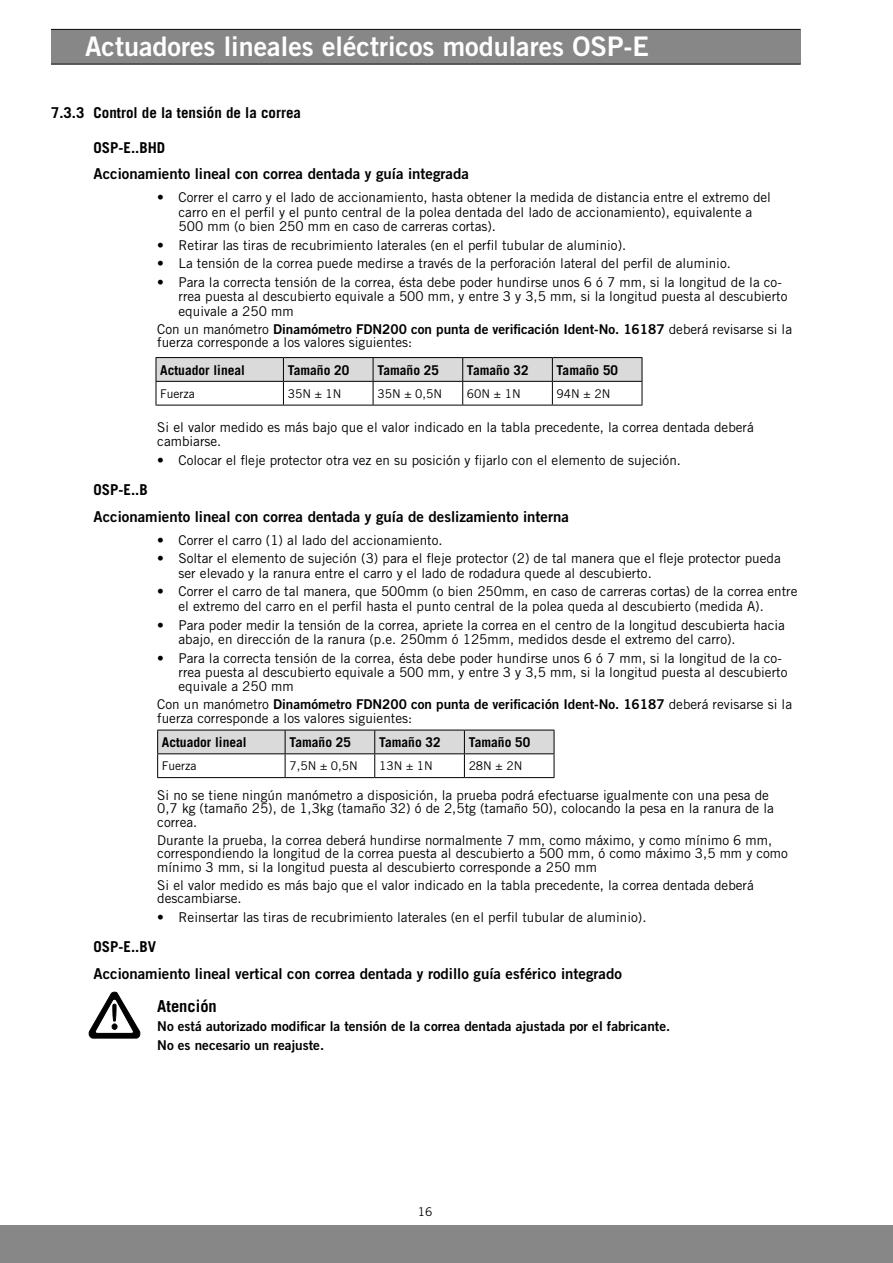
<style>
.page{position:relative;width:893px;height:1263px;background:#fff}
.page>*{position:absolute;margin:0;border:0;box-sizing:border-box;transform-origin:0 0}
.t1{font:27px "Trade Gothic Bold Two";color:#fff}
.t2{font:700 16.5px "Trade Gothic";color:#000}
.t3{font:15px "Trade Gothic Bold Two";color:#000}
.t4{font:700 15px "Trade Gothic";color:#000}
.t5{font:13.5px/14.4px "Trade Gothic";color:#000}
.t6{font:13.5px/19.4px "Trade Gothic Bold Two";color:#000}
.t7{font:700 13.5px "Trade Gothic";color:#000}
.t8{font:12px "Trade Gothic";color:#000}
.s1{font-family:"Trade Gothic"}
</style>
<div class="page">
<div style="left:51px;top:30px;width:750px;height:34px;background:#878787"></div>
<hr style="left:51px;top:29px;width:750px;height:1px;background:#000">
<hr style="left:51px;top:64px;width:750px;height:1px;background:#000">
<div style="left:0;top:1225px;width:893px;height:38px;background:#878787"></div>
<hr style="left:157px;top:777px;width:128px;height:1px;background:#000">
<hr style="left:285px;top:777px;width:90px;height:1px;background:#000">
<hr style="left:375px;top:777px;width:89px;height:1px;background:#000">
<hr style="left:464px;top:777px;width:90px;height:1px;background:#000">
<svg style="left:157px;top:730px;width:398px;height:47px"></svg>
<hr style="left:156px;top:357px;width:127px;height:1px;background:#000">
<hr style="left:283px;top:357px;width:90px;height:1px;background:#000">
<hr style="left:373px;top:357px;width:90px;height:1px;background:#000">
<hr style="left:463px;top:357px;width:89px;height:1px;background:#000">
<hr style="left:552px;top:357px;width:90px;height:1px;background:#000">
<hr style="left:156px;top:405px;width:127px;height:1px;background:#000">
<hr style="left:283px;top:405px;width:90px;height:1px;background:#000">
<hr style="left:373px;top:405px;width:90px;height:1px;background:#000">
<hr style="left:463px;top:405px;width:89px;height:1px;background:#000">
<hr style="left:552px;top:405px;width:90px;height:1px;background:#000">
<svg style="left:156px;top:358px;width:487px;height:47px"></svg>
<svg style="left:88px;top:991px;width:53px;height:47px"></svg>
<div style="left:112px;top:1023px;width:6px;height:7px;border:1px solid #000;border-radius:50%"></div>
<h1 class="t1" style="left:85px;top:30px;width:565px">Actuadores lineales eléctricos modulares OSP-E</h1>
<p class="t4" style="left:51px;top:103px;width:252px">7.3.3 Control de la tensión de la correa</p>
<p class="t4" style="left:94px;top:138px;width:73px">OSP-E..BHD</p>
<p class="t3" style="left:94px;top:165px;width:377px">Accionamiento lineal con correa dentada y guía integrada</p>
<p class="t5" style="left:179px;top:190px;width:594px;text-indent:-21px">• Correr el carro y el lado de accionamiento, hasta obtener la medida de distancia entre el extremo del carro en el perfil y el punto central de la polea dentada del lado de accionamiento), equivalente a<br>500 mm (o bien 250 mm en caso de carreras cortas).</p>
<p class="t5" style="left:157px;top:237px;width:470px">• Retirar las tiras de recubrimiento laterales (en el perfil tubular de aluminio).</p>
<p class="t5" style="left:157px;top:256px;width:575px">• La tensión de la correa puede medirse a través de la perforación lateral del perfil de aluminio.</p>
<p class="t5" style="left:179px;top:275px;width:610px;text-indent:-21px">• Para la correcta tensión de la correa, ésta debe poder hundirse unos 6 ó 7 mm, si la longitud de la co&shy;rrea puesta al descubierto equivale a 500 mm, y entre 3 y 3,5 mm, si la longitud puesta al descubierto equivale a 250 mm</p>
<p class="t6" style="left:157px;top:319px;width:636px"><span class="s1">Con un manómetro</span> Dinamómetro FDN200 con punta de verificación Ident-No. 16187 <span class="s1">deberá revisarse si la</span></p>
<p class="t5" style="left:157px;top:335px;width:256px">fuerza corresponde a los valores siguientes:</p>
<p class="t7" style="left:160px;top:362px;width:86px">Actuador lineal</p>
<p class="t7" style="left:288px;top:362px;width:63px">Tamaño 20</p>
<p class="t7" style="left:377px;top:362px;width:63px">Tamaño 25</p>
<p class="t7" style="left:467px;top:362px;width:63px">Tamaño 32</p>
<p class="t7" style="left:557px;top:362px;width:63px">Tamaño 50</p>
<p class="t8" style="left:160px;top:386px;width:36px">Fuerza</p>
<p class="t8" style="left:288px;top:386px;width:55px">35N ± 1N</p>
<p class="t8" style="left:377px;top:386px;width:66px">35N ± 0,5N</p>
<p class="t8" style="left:467px;top:386px;width:55px">60N ± 1N</p>
<p class="t8" style="left:557px;top:386px;width:55px">94N ± 2N</p>
<p class="t5" style="left:157px;top:421px;width:598px;line-height:13.5px">Si el valor medido es más bajo que el valor indicado en la tabla precedente, la correa dentada deberá cambiarse.</p>
<p class="t5" style="left:157px;top:452px;width:525px">• Colocar el fleje protector otra vez en su posición y fijarlo con el elemento de sujeción.</p>
<p class="t4" style="left:94px;top:481px;width:56px">OSP-E..B</p>
<p class="t3" style="left:94px;top:507px;width:477px">Accionamiento lineal con correa dentada y guía de deslizamiento interna</p>
<p class="t5" style="left:157px;top:532px;width:287px">• Correr el carro (1) al lado del accionamiento.</p>
<p class="t5" style="left:179px;top:551px;width:604px;text-indent:-21px">• Soltar el elemento de sujeción (3) para el fleje protector (2) de tal manera que el fleje protector pueda ser elevado y la ranura entre el carro y el lado de rodadura quede al descubierto.</p>
<p class="t5" style="left:179px;top:584px;width:620px;text-indent:-21px">• Correr el carro de tal manera, que 500mm (o bien 250mm, en caso de carreras cortas) de la correa entre el extremo del carro en el perfil hasta el punto central de la polea queda al descubierto (medida A).</p>
<p class="t5" style="left:179px;top:617px;width:608px;text-indent:-21px">• Para poder medir la tensión de la correa, apriete la correa en el centro de la longitud descubierta hacia abajo, en dirección de la ranura (p.e. 250mm ó 125mm, medidos desde el extremo del carro).</p>
<p class="t5" style="left:179px;top:650px;width:610px;text-indent:-21px">• Para la correcta tensión de la correa, ésta debe poder hundirse unos 6 ó 7 mm, si la longitud de la co&shy;rrea puesta al descubierto equivale a 500 mm, y entre 3 y 3,5 mm, si la longitud puesta al descubierto equivale a 250 mm</p>
<p class="t6" style="left:157px;top:694px;width:636px"><span class="s1">Con un manómetro</span> Dinamómetro FDN200 con punta de verificación Ident-No. 16187 <span class="s1">deberá revisarse si la</span></p>
<p class="t5" style="left:157px;top:710px;width:256px">fuerza corresponde a los valores siguientes:</p>
<p class="t7" style="left:162px;top:734px;width:86px">Actuador lineal</p>
<p class="t7" style="left:289px;top:734px;width:63px">Tamaño 25</p>
<p class="t7" style="left:379px;top:734px;width:63px">Tamaño 32</p>
<p class="t7" style="left:469px;top:734px;width:63px">Tamaño 50</p>
<p class="t8" style="left:162px;top:759px;width:36px">Fuerza</p>
<p class="t8" style="left:289px;top:759px;width:70px">7,5N ± 0,5N</p>
<p class="t8" style="left:379px;top:759px;width:55px">13N ± 1N</p>
<p class="t8" style="left:469px;top:759px;width:55px">28N ± 2N</p>
<p class="t5" style="left:157px;top:788px;width:618px;line-height:13.5px">Si no se tiene ningún manómetro a disposición, la prueba podrá efectuarse igualmente con una pesa de<br>0,7 kg (tamaño 25), de 1,3kg (tamaño 32) ó de 2,5tg (tamaño 50), colocando la pesa en la ranura de la correa.</p>
<p class="t5" style="left:157px;top:833px;width:632px;line-height:13.5px">Durante la prueba, la correa deberá hundirse normalmente 7 mm, como máximo, y como mínimo 6 mm, correspondiendo la longitud de la correa puesta al descubierto a 500 mm, ó como máximo 3,5 mm y como mínimo 3 mm, si la longitud puesta al descubierto corresponde a 250 mm</p>
<p class="t5" style="left:157px;top:878px;width:598px;line-height:13.5px">Si el valor medido es más bajo que el valor indicado en la tabla precedente, la correa dentada deberá descambiarse.</p>
<p class="t5" style="left:157px;top:909px;width:491px">• Reinsertar las tiras de recubrimiento laterales (en el perfil tubular de aluminio).</p>
<p class="t4" style="left:94px;top:938px;width:64px">OSP-E..BV</p>
<p class="t3" style="left:94px;top:964px;width:530px">Accionamiento lineal vertical con correa dentada y rodillo guía esférico integrado</p>
<p class="t2" style="left:157px;top:995px;width:61px">Atención</p>
<p class="t6" style="left:157px;top:1016px;width:514px">No está autorizado modificar la tensión de la correa dentada ajustada por el fabricante.<br>No es necesario un reajuste.</p>
<p class="t8" style="left:418px;top:1204px;width:16px">16</p>
</div>
